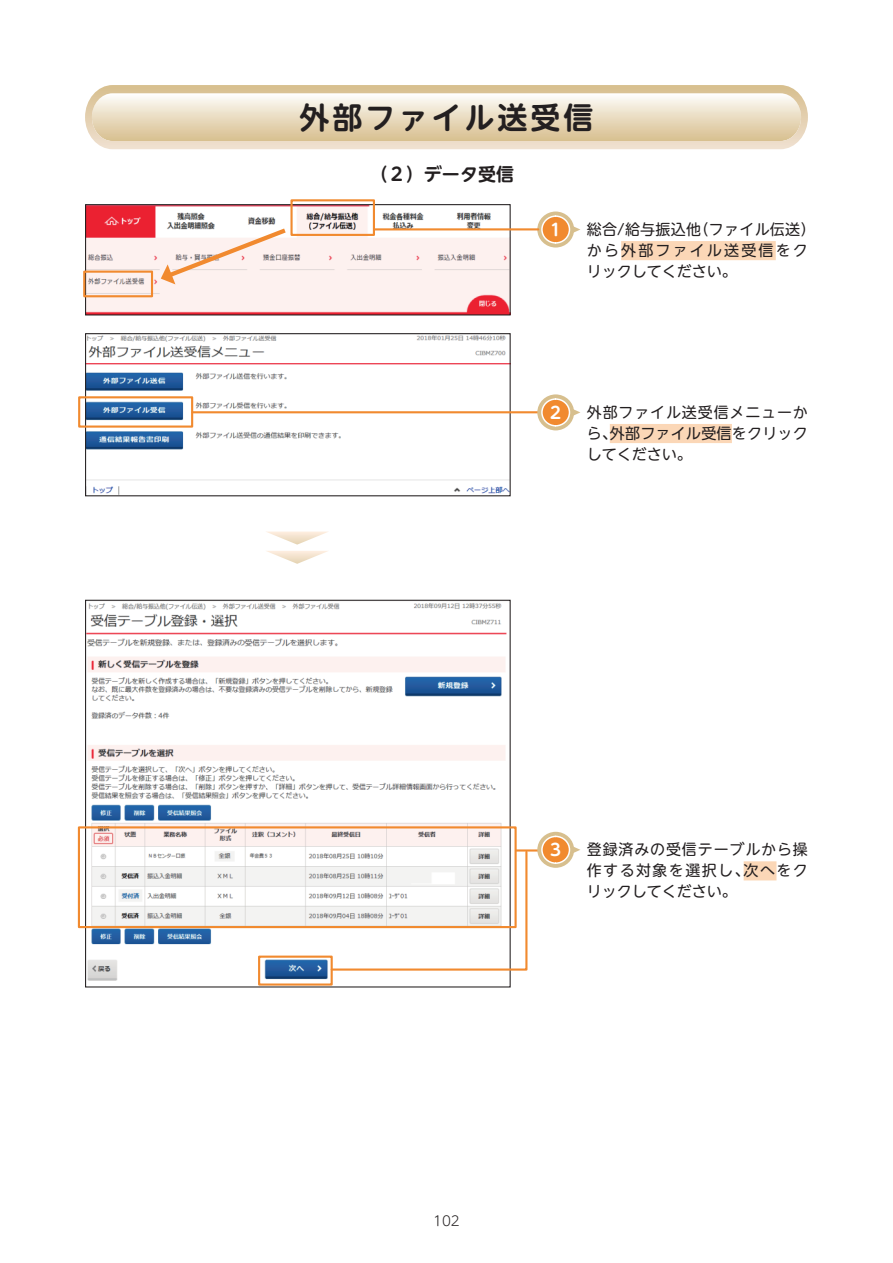
<style>
.page{position:relative;width:893px;height:1263px;background:#fff}
.page>*{position:absolute;margin:0;border:0;box-sizing:border-box;transform-origin:0 0}
.t1{font:700 30px "UD Shin M Go Pr 6 N De";letter-spacing:.1em;color:#231f20}
.t2{font:700 18px "UD Shin M Go Pr 6 N De";color:#231f20}
.t3{font:700 16.5px "UD Shin M Go Pr 6 N De";color:#fff}
.t4{font:15px/21px "UD Shin M Go Pr 6 N";letter-spacing:.055em;color:#231f20;text-align:justify}
.t5{font:15px "UD Shin M Go Pr 6 N";letter-spacing:.015em;color:#231f20}
.t6{font:15px "UD Shin Go Pr 6 N";letter-spacing:.015em;color:#231f20}
.t7{font:15px "UD Shin Go Pr 6 N";letter-spacing:.145em;color:#231f20}
.t8{font:15px "UD Shin M Go Pr 6 N";color:#231f20}
.t9{font:300 13.5px "UD Shin M Go Pr 6 N";color:#231f20}
.s1{font-family:"UD Shin M Go Pr 6 N"}
.s2{font-family:"UD Shin Go Pr 6 N"}
</style>
<div class="page">
<img style="left:87px;top:206px;width:422px;height:107px">
<div style="left:85px;top:204px;width:426px;height:111px;border:1px solid #231f20"></div>
<img style="left:87px;top:603px;width:420px;height:378px">
<img style="left:87px;top:335px;width:422px;height:159px">
<div style="left:85px;top:333px;width:426px;height:163px;border:1px solid #231f20"></div>
<hr style="left:192px;top:411px;width:359px;height:2px;background:#f18a2f">
<div style="left:78px;top:826px;width:439px;height:102px;border:2px solid #f18a2f"></div>
<div style="left:290px;top:199px;width:85px;height:37px;border:2px solid #f18a2f"></div>
<div style="left:83px;top:271px;width:70px;height:26px;border:2px solid #f18a2f"></div>
<div style="left:610px;top:424px;width:122px;height:19px;background:#fbd7b7"></div>
<svg style="left:573px;top:407px;width:7px;height:11px"></svg>
<svg style="left:537px;top:394px;width:37px;height:36px"></svg>
<div style="left:542px;top:399px;width:27px;height:27px;background:#f18a2f;border-radius:14px"></div>
<div style="left:541px;top:398px;width:29px;height:29px;border:2px solid #fff;border-radius:14px"></div>
<svg style="left:266px;top:531px;width:62px;height:14px"></svg>
<svg style="left:267px;top:551px;width:61px;height:13px"></svg>
<div style="left:78px;top:396px;width:115px;height:32px;border:2px solid #f18a2f"></div>
<svg style="left:85px;top:85px;width:723px;height:64px;background:#e8dabf"></svg>
<div style="left:621px;top:241px;width:155px;height:19px;background:#fbd7b7"></div>
<svg style="left:573px;top:224px;width:7px;height:11px"></svg>
<svg style="left:537px;top:211px;width:37px;height:37px"></svg>
<div style="left:542px;top:216px;width:27px;height:27px;background:#f18a2f;border-radius:14px"></div>
<div style="left:541px;top:215px;width:29px;height:29px;border:2px solid #fff;border-radius:14px"></div>
<div style="left:258px;top:955px;width:75px;height:31px;border:2px solid #f18a2f"></div>
<svg style="left:330px;top:850px;width:199px;height:122px"></svg>
<hr style="left:374px;top:228px;width:164px;height:2px;background:#f18a2f">
<hr style="left:516px;top:849px;width:24px;height:2px;background:#f18a2f">
<div style="left:744px;top:861px;width:32px;height:19px;background:#fbd7b7"></div>
<svg style="left:573px;top:844px;width:7px;height:11px"></svg>
<svg style="left:537px;top:832px;width:37px;height:36px"></svg>
<div style="left:542px;top:836px;width:27px;height:27px;background:#f18a2f;border-radius:14px"></div>
<div style="left:541px;top:836px;width:29px;height:28px;border:2px solid #fff;border-radius:14px"></div>
<svg style="left:161px;top:225px;width:129px;height:59px"></svg>
<h1 class="t1" style="left:299px;top:92px;width:295px">外部ファイル送受信</h1>
<p class="t2" style="left:370px;top:159px;width:146px">（２）データ受信</p>
<p class="t5" style="left:587px;top:217px;width:230px">総合/給与振込他（ファイル伝送）</p>
<p class="t7" style="left:587px;top:238px;width:223px"><span class="s1">から</span>外部ファイル送受信<span class="s1">をク</span></p>
<p class="t8" style="left:587px;top:259px;width:151px">リックしてください。</p>
<p class="t3" style="left:550px;top:215px;width:12px">1</p>
<p class="t3" style="left:550px;top:398px;width:12px">2</p>
<p class="t4" style="left:587px;top:401px;width:223px">外部ファイル送受信メニューか</p>
<p class="t6" style="left:587px;top:421px;width:223px"><span class="s1">ら、</span>外部ファイル受信<span class="s1">をクリック</span></p>
<p class="t4" style="left:587px;top:443px;width:106px">してください。</p>
<p class="t3" style="left:550px;top:836px;width:12px">3</p>
<p class="t4" style="left:587px;top:838px;width:223px">登録済みの受信テーブルから操作する対象を選択し、<span class="s2">次へ</span>をクリックしてください。</p>
<p class="t9" style="left:433px;top:1209px;width:28px">102</p>
</div>
